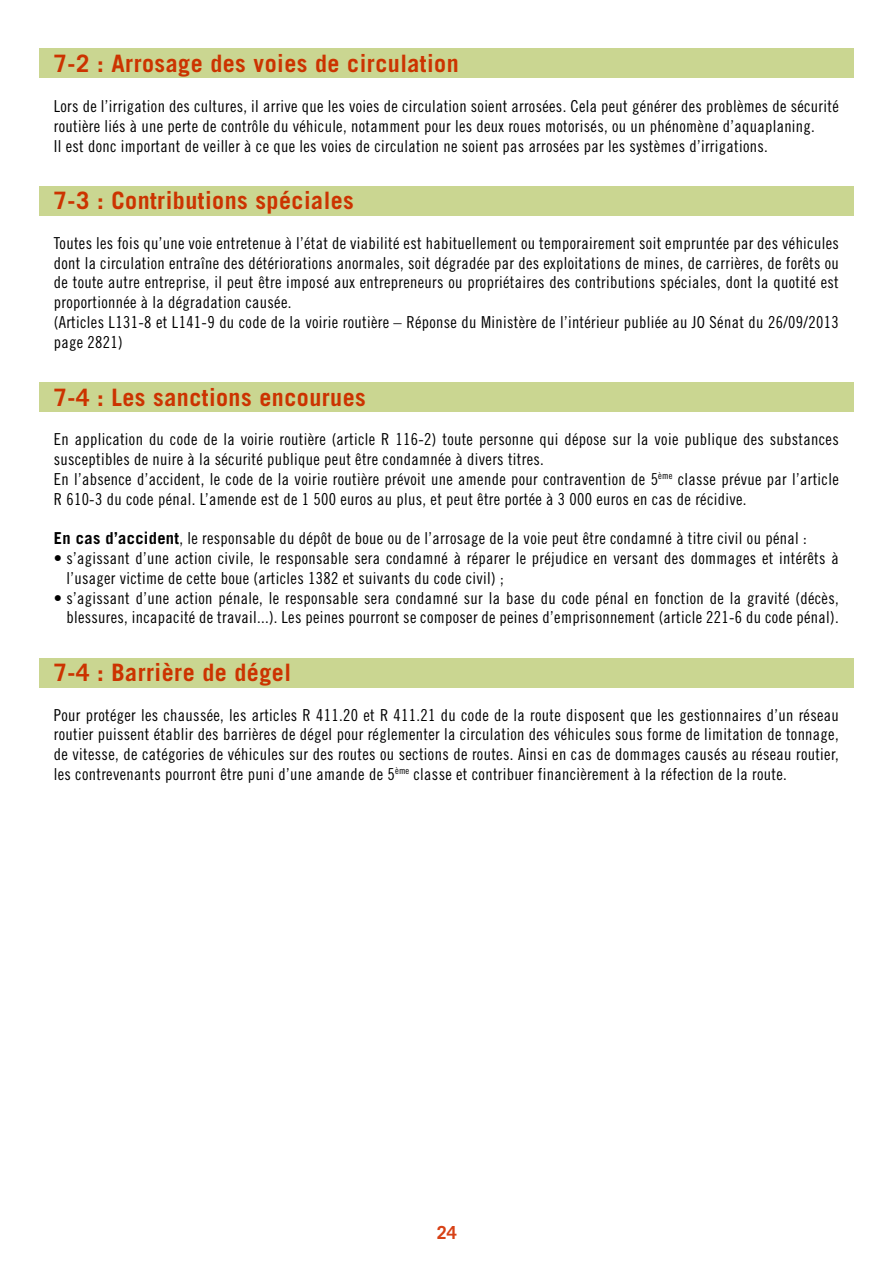
<style>
.page{position:relative;width:893px;height:1263px;background:#fff}
.page>*{position:absolute;margin:0;border:0;box-sizing:border-box;transform-origin:0 0}
.t1{font:700 24px "Trade Gothic";letter-spacing:.02em;color:#c30}
.t2{font:700 18px "Trade Gothic";color:#d74116}
.t3{font:16.5px/19.8px "Trade Gothic Cond Eighteen";letter-spacing:.02em;color:#000}
.s1{font-family:"Trade Gothic";font-weight:700}
</style>
<div class="page">
<div style="left:39px;top:186px;width:815px;height:30px;background:#cad691"></div>
<div style="left:39px;top:382px;width:815px;height:30px;background:#cad691"></div>
<div style="left:39px;top:658px;width:815px;height:30px;background:#cad691"></div>
<div style="left:39px;top:48px;width:815px;height:30px;background:#cad691"></div>
<h1 class="t1" style="left:54px;top:49px;width:406px">7-2 : Arrosage des voies de circulation</h1>
<p class="t3" style="left:54px;top:96px;width:787px">Lors de l’irrigation des cultures, il arrive que les voies de circulation soient arrosées. Cela peut générer des problèmes de sécurité routière liés à une perte de contrôle du véhicule, notamment pour les deux roues motorisés, ou un phénomène d’aquaplaning.<br>Il est donc important de veiller à ce que les voies de circulation ne soient pas arrosées par les systèmes d’irrigations.</p>
<h1 class="t1" style="left:54px;top:186px;width:302px">7-3 : Contributions spéciales</h1>
<p class="t3" style="left:54px;top:233px;width:787px">Toutes les fois qu’une voie entretenue à l’état de viabilité est habituellement ou temporairement soit empruntée par des véhicules dont la circulation entraîne des détériorations anormales, soit dégradée par des exploitations de mines, de carrières, de forêts ou de toute autre entreprise, il peut être imposé aux entrepreneurs ou propriétaires des contributions spéciales, dont la quotité est proportionnée à la dégradation causée.<br>(Articles L131-8 et L141-9 du code de la voirie routière – Réponse du Ministère de l’intérieur publiée au JO Sénat du 26/09/2013 page 2821)</p>
<h1 class="t1" style="left:54px;top:382px;width:314px">7-4 : Les sanctions encourues</h1>
<p class="t3" style="left:54px;top:429px;width:786px">En application du code de la voirie routière (article R 116-2) toute personne qui dépose sur la voie publique des substances susceptibles de nuire à la sécurité publique peut être condamnée à divers titres.<br>En l’absence d’accident, le code de la voirie routière prévoit une amende pour contravention de 5<sup>ème</sup> classe prévue par l’article R 610-3 du code pénal. L’amende est de 1 500 euros au plus, et peut être portée à 3 000 euros en cas de récidive.</p>
<p class="t3" style="left:54px;top:528px;width:754px"><span class="s1">En cas d’accident</span>, le responsable du dépôt de boue ou de l’arrosage de la voie peut être condamné à titre civil ou pénal :</p>
<p class="t3" style="left:66px;top:548px;width:774px;text-indent:-13px">• s’agissant d’une action civile, le responsable sera condamné à réparer le préjudice en versant des dommages et intérêts à l’usager victime de cette boue (articles 1382 et suivants du code civil) ;</p>
<p class="t3" style="left:54px;top:588px;width:786px;text-align:right">• s’agissant d’une action pénale, le responsable sera condamné sur la base du code pénal en fonction de la gravité (décès, blessures, incapacité de travail...). Les peines pourront se composer de peines d’emprisonnement (article 221-6 du code pénal).</p>
<h1 class="t1" style="left:54px;top:658px;width:239px">7-4 : Barrière de dégel</h1>
<p class="t3" style="left:54px;top:705px;width:787px;text-align:justify">Pour protéger les chaussée, les articles R 411.20 et R 411.21 du code de la route disposent que les gestionnaires d’un réseau routier puissent établir des barrières de dégel pour réglementer la circulation des véhicules sous forme de limitation de tonnage, de vitesse, de catégories de véhicules sur des routes ou sections de routes. Ainsi en cas de dommages causés au réseau routier, les contrevenants pourront être puni d’une amande de 5<sup>ème</sup> classe et contribuer financièrement à la réfection de la route.</p>
<p class="t2" style="left:437px;top:1221px;width:22px">24</p>
</div>
